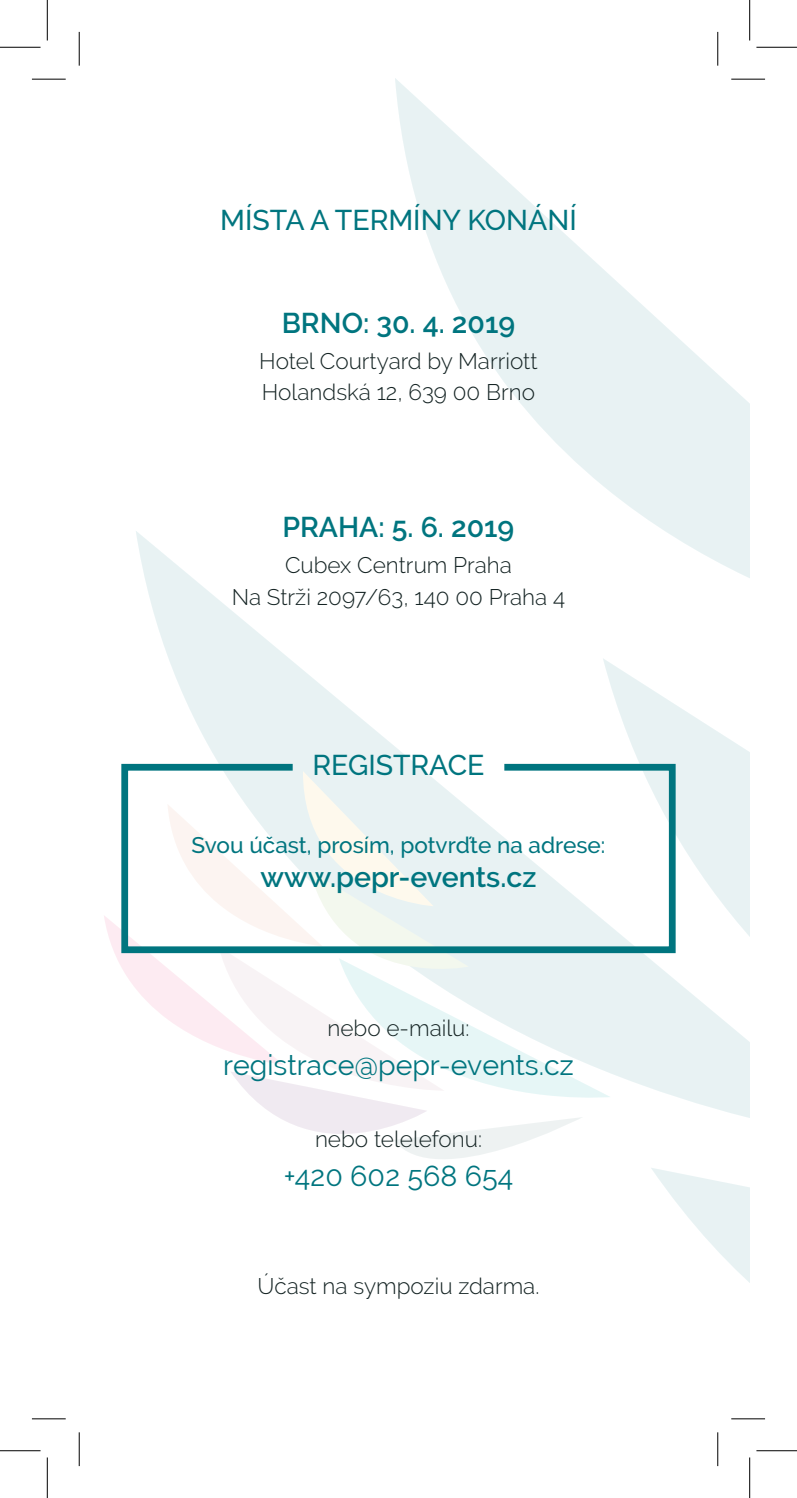
<style>
.page{position:relative;width:797px;height:1498px;background:#fff}
.page>*{position:absolute;margin:0;border:0;box-sizing:border-box;transform-origin:0 0}
.t1{font:600 28.35px "Raleway";color:#00757f}
.t2{font:28.35px "Raleway";color:#00757f}
.t3{font:500 28.35px "Raleway";color:#00757f}
.t4{font:300 22.5px "Raleway";color:#142323}
.t5{font:500 22.5px "Raleway";color:#00757f}
</style>
<div class="page">
<svg style="left:714px;top:1247px;width:35px;height:35px"></svg>
<svg style="left:395px;top:78px;width:354px;height:452px"></svg>
<svg style="left:136px;top:530px;width:613px;height:230px"></svg>
<svg style="left:602px;top:658px;width:147px;height:589px;fill:#e9f3f4"></svg>
<svg style="left:104px;top:916px;width:506px;height:278px"></svg>
<svg style="left:118px;top:760px;width:560px;height:196px"></svg>
<hr style="left:730px;top:78px;width:34px;height:3px;background:#fff">
<hr style="left:32px;top:79px;width:34px;height:1px;background:#000">
<hr style="left:730px;top:79px;width:34px;height:1px;background:#000">
<hr style="left:32px;top:1418px;width:34px;height:1px;background:#000">
<hr style="left:730px;top:1418px;width:34px;height:1px;background:#000">
<hr style="left:79px;top:32px;width:1px;height:34px;background:#000">
<hr style="left:79px;top:1432px;width:1px;height:34px;background:#000">
<hr style="left:717px;top:32px;width:1px;height:34px;background:#000">
<hr style="left:717px;top:1432px;width:1px;height:34px;background:#000">
<hr style="left:0;top:47px;width:40px;height:1px;background:#000">
<hr style="left:756px;top:47px;width:40px;height:1px;background:#000">
<hr style="left:0;top:1450px;width:40px;height:1px;background:#000">
<hr style="left:756px;top:1450px;width:40px;height:1px;background:#000">
<hr style="left:47px;top:0;width:1px;height:40px;background:#000">
<hr style="left:47px;top:1457px;width:1px;height:41px;background:#000">
<hr style="left:748px;top:0;width:1px;height:40px;background:#000">
<hr style="left:748px;top:1457px;width:1px;height:41px;background:#000">
<p class="t3" style="left:220px;top:204px;width:358px">MÍSTA A TERMÍNY KONÁNÍ</p>
<p class="t1" style="left:281px;top:306px;width:235px">BRNO: 30. 4. 2019</p>
<p class="t4" style="left:259px;top:348px;width:280px">Hotel Courtyard by Marriott</p>
<p class="t4" style="left:262px;top:379px;width:274px">Holandská 12, 639 00 Brno</p>
<p class="t1" style="left:282px;top:511px;width:233px">PRAHA: 5. 6. 2019</p>
<p class="t4" style="left:285px;top:552px;width:228px">Cubex Centrum Praha</p>
<p class="t4" style="left:231px;top:583px;width:335px">Na Strži 2097/63, 140 00 Praha 4</p>
<p class="t3" style="left:312px;top:749px;width:173px">REGISTRACE</p>
<p class="t5" style="left:191px;top:832px;width:415px">Svou účast, prosím, potvrďte na adrese:</p>
<p class="t1" style="left:260px;top:860px;width:277px">www.pepr-events.cz</p>
<p class="t4" style="left:327px;top:1015px;width:143px">nebo e-mailu:</p>
<p class="t2" style="left:223px;top:1048px;width:352px">registrace@pepr-events.cz</p>
<p class="t4" style="left:315px;top:1126px;width:168px">nebo telelefonu:</p>
<p class="t2" style="left:284px;top:1159px;width:231px">+420 602 568 654</p>
<p class="t4" style="left:257px;top:1273px;width:283px">Účast na sympoziu zdarma.</p>
</div>
